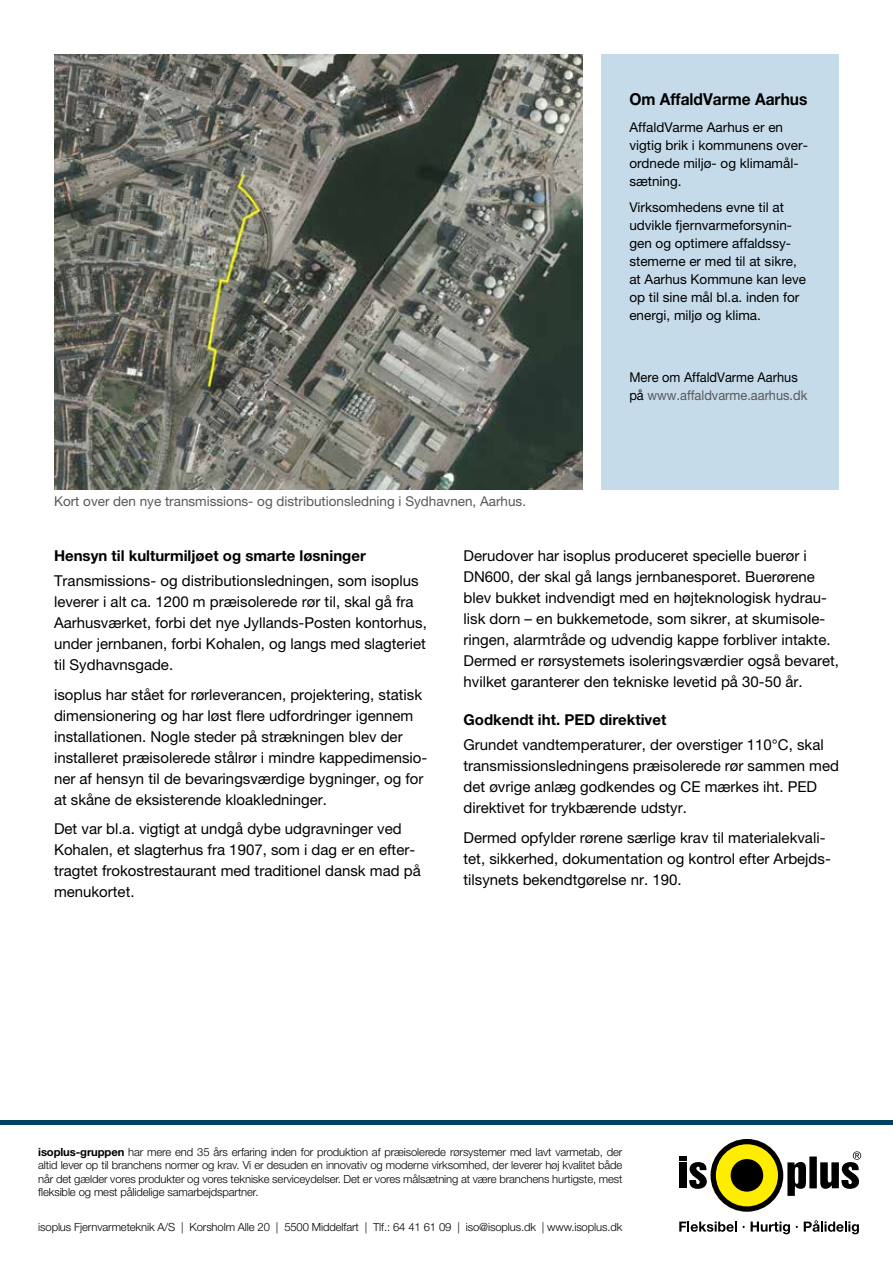
<style>
.page{position:relative;width:893px;height:1263px;background:#fff}
.page>*{position:absolute;margin:0;border:0;box-sizing:border-box;transform-origin:0 0}
.t1{font:700 16.5px "Helvetica Neue LT Pro";color:#000;scale:.94 1}
.t2{font:15px/21px "Helvetica Neue LT Pro";color:#000}
.t3{font:700 15px "Helvetica Neue LT Pro";color:#000}
.t4{font:13.5px/18px "Helvetica Neue LT Pro";color:#000}
.t5{font:13.5px "Helvetica Neue LT Pro";color:#58585a}
.t6{font:13.5px/18px "Helvetica Neue LT Pro";color:#000;scale:.95 1}
.t7{font:300 11.25px/13.5px "Helvetica Neue LT Pro";letter-spacing:-.01em;color:#000;text-align:justify}
.s1{color:#58585a}
.s2{font-weight:700}
</style>
<div class="page">
<div style="left:602px;top:54px;width:237px;height:435px;background:#c6dbea"></div>
<img style="left:54px;top:54px;width:528px;height:435px">
<hr style="left:0;top:1121px;width:893px;height:4px;background:#004163">
<svg style="left:710px;top:1139px;width:73px;height:73px"></svg>
<div style="left:716px;top:1144px;width:62px;height:62px;background:#ffed00;border-radius:50%"></div>
<svg style="left:787px;top:1151px;width:74px;height:45px"></svg>
<svg style="left:679px;top:1156px;width:28px;height:33px"></svg>
<div style="left:679px;top:1162px;width:7px;height:26px;background:#000"></div>
<div style="left:731px;top:1159px;width:32px;height:32px;background:#000;border-radius:50%"></div>
<svg style="left:679px;top:1221px;width:58px;height:11px"></svg>
<svg style="left:751px;top:1221px;width:39px;height:13px"></svg>
<svg style="left:804px;top:1220px;width:55px;height:14px"></svg>
<p class="t1" style="left:629px;top:89px;width:191px">Om AffaldVarme Aarhus</p>
<p class="t4" style="left:629px;top:118px;width:180px">AffaldVarme Aarhus er en vigtig brik i kommunens over&shy;ordnede miljø- og klimamål&shy;sætning.</p>
<p class="t4" style="left:629px;top:198px;width:178px">Virksomhedens evne til at udvikle fjernvarmeforsynin&shy;gen og optimere affaldssy&shy;stemerne er med til at sikre, at Aarhus Kommune kan leve op til sine mål bl.a. inden for energi, miljø og klima.</p>
<p class="t5" style="left:54px;top:493px;width:474px">Kort over den nye transmissions- og distributionsledning i Sydhavnen, Aarhus.</p>
<p class="t6" style="left:629px;top:368px;width:189px">Mere om AffaldVarme Aarhus på <span class="s1">www.affaldvarme.aarhus.dk</span></p>
<p class="t3" style="left:54px;top:546px;width:313px">Hensyn til kulturmiljøet og smarte løsninger</p>
<p class="t2" style="left:54px;top:570px;width:374px">Transmissions- og distributionsledningen, som isoplus leverer i alt ca. 1200 m præisolerede rør til, skal gå fra Aarhusværket, forbi det nye Jyllands-Posten kontorhus, under jernbanen, forbi Kohalen, og langs med slagteriet til Sydhavnsgade.</p>
<p class="t2" style="left:54px;top:684px;width:375px">isoplus har stået for rørleverancen, projektering, statisk dimensionering og har løst flere udfordringer igennem installationen. Nogle steder på strækningen blev der installeret præisolerede stålrør i mindre kappedimensio&shy;ner af hensyn til de bevaringsværdige bygninger, og for at skåne de eksisterende kloakledninger.</p>
<p class="t2" style="left:54px;top:818px;width:368px">Det var bl.a. vigtigt at undgå dybe udgravninger ved Kohalen, et slagterhus fra 1907, som i dag er en efter&shy;tragtet frokostrestaurant med traditionel dansk mad på menukortet.</p>
<p class="t2" style="left:463px;top:545px;width:377px">Derudover har isoplus produceret specielle buerør i DN600, der skal gå langs jernbanesporet. Buerørene blev bukket indvendigt med en højteknologisk hydrau&shy;lisk dorn – en bukkemetode, som sikrer, at skumisole&shy;ringen, alarmtråde og udvendig kappe forbliver intakte.<br>Dermed er rørsystemets isoleringsværdier også bevaret, hvilket garanterer den tekniske levetid på 30-50 år.</p>
<p class="t3" style="left:463px;top:710px;width:204px">Godkendt iht. PED direktivet</p>
<p class="t2" style="left:463px;top:734px;width:377px">Grundet vandtemperaturer, der overstiger 110°C, skal transmissionsledningens præisolerede rør sammen med det øvrige anlæg godkendes og CE mærkes iht. PED direktivet for trykbærende udstyr.</p>
<p class="t2" style="left:463px;top:827px;width:369px">Dermed opfylder rørene særlige krav til materialekvali&shy;tet, sikkerhed, dokumentation og kontrol efter Arbejds&shy;tilsynets bekendtgørelse nr. 190.</p>
<p class="t7" style="left:38px;top:1145px;width:586px"><span class="s2">isoplus-gruppen</span> har mere end 35 års erfaring inden for produktion af præisolerede rørsystemer med lavt varmetab, der altid lever op til branchens normer og krav. Vi er desuden en innovativ og moderne virksomhed, der leverer høj kvalitet både når det gælder vores produkter og vores tekniske serviceydelser. Det er vores målsætning at være branchens hurtigste, mest fleksible og mest pålidelige samarbejdspartner.</p>
<p class="t7" style="left:38px;top:1220px;width:586px">isoplus Fjernvarmeteknik A/S | Korsholm Alle 20 | 5500 Middelfart | Tlf.: 64 41 61 09 | iso@isoplus.dk | www.isoplus.dk</p>
</div>
